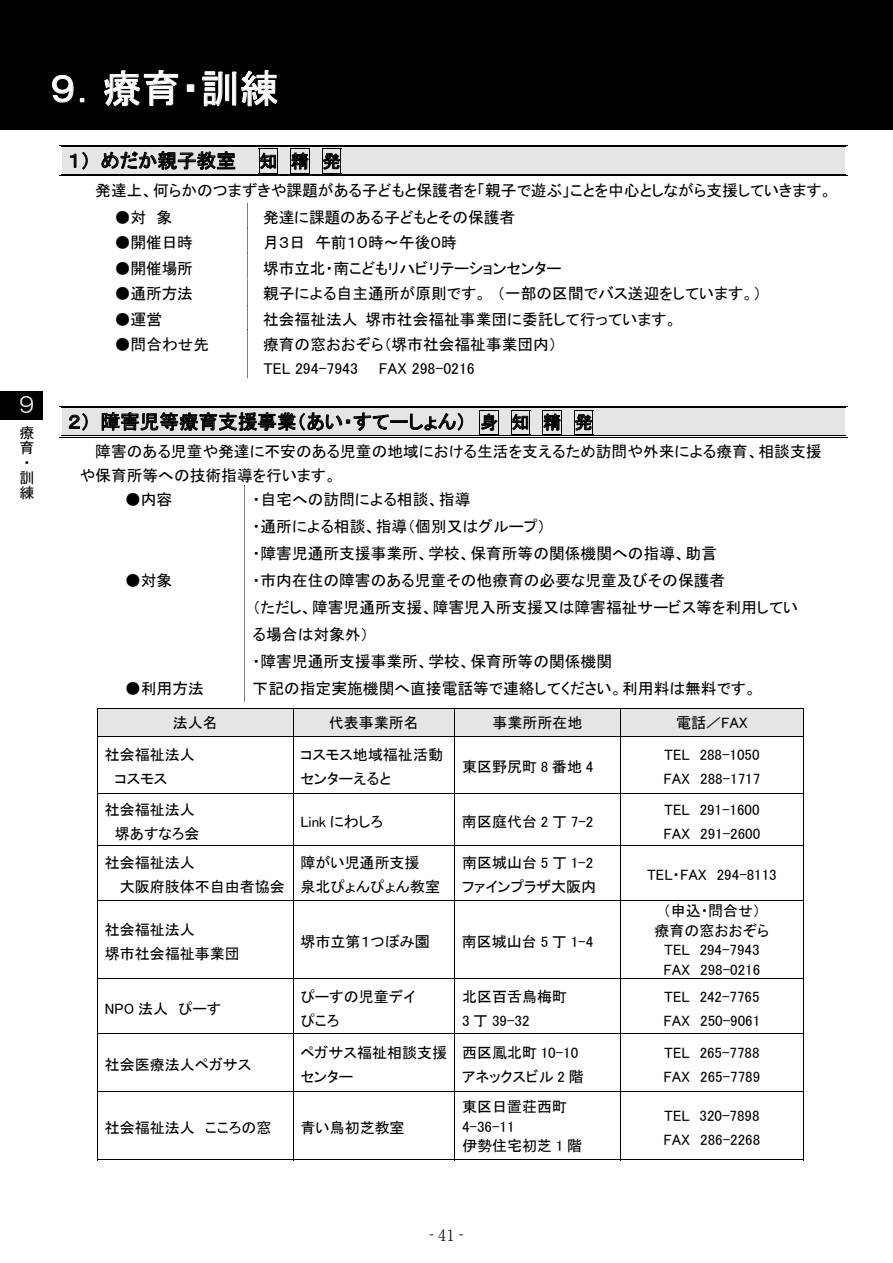
<style>
.page{position:relative;width:893px;height:1263px;background:#fff}
.page>*{position:absolute;margin:0;border:0;box-sizing:border-box;transform-origin:0 0}
.t1{font:39px "MS P Gothic";color:#fff}
.t2{font:21px "HG Maru Gothic MPRO";color:#fff;scale:.9 1}
.t3{font:19.5px "MS P Gothic";letter-spacing:.005em;color:#000}
.t4{font:16.95px "MS Mincho";color:#000;scale:.5 1}
.t5{font:15.75px/27px "MS P Gothic";color:#000}
.t6{font:15.75px "Century";color:#000}
.t7{font:15px/24px "MS P Gothic";color:#000}
.t8{font:15px/15px "MS Gothic";color:#000}
.s1{font-size:18px}
</style>
<div class="page">
<div style="left:0;top:0;width:893px;height:130px;background:#000"></div>
<div style="left:68px;top:147px;width:771px;height:27px;background:#e5e5e5"></div>
<svg style="left:259px;top:149px;width:19px;height:25px"></svg>
<svg style="left:290px;top:149px;width:20px;height:25px"></svg>
<svg style="left:322px;top:149px;width:19px;height:25px"></svg>
<hr style="left:61px;top:145px;width:784px;height:1px;background:#000">
<hr style="left:61px;top:146px;width:784px;height:1px;background:#000">
<hr style="left:61px;top:147px;width:784px;height:1px;background:#e5e5e5">
<hr style="left:61px;top:176px;width:784px;height:1px;background:#000">
<hr style="left:61px;top:174px;width:784px;height:1px;background:#000">
<svg style="left:247px;top:203px;width:1px;height:128px"></svg>
<img style="left:247px;top:331px;width:1px;height:47px">
<div style="left:68px;top:408px;width:771px;height:27px;background:#e5e5e5"></div>
<svg style="left:479px;top:410px;width:20px;height:25px"></svg>
<svg style="left:511px;top:410px;width:20px;height:25px"></svg>
<svg style="left:542px;top:410px;width:20px;height:25px"></svg>
<svg style="left:574px;top:410px;width:20px;height:25px"></svg>
<hr style="left:61px;top:406px;width:784px;height:1px;background:#000">
<hr style="left:61px;top:407px;width:784px;height:1px;background:#000">
<hr style="left:61px;top:408px;width:784px;height:1px;background:#e5e5e5">
<hr style="left:61px;top:437px;width:784px;height:1px;background:#000">
<hr style="left:61px;top:435px;width:784px;height:1px;background:#000">
<img style="left:244px;top:485px;width:1px;height:189px">
<svg style="left:244px;top:674px;width:1px;height:27px"></svg>
<div style="left:98px;top:709px;width:195px;height:27px;background:#e5e5e5"></div>
<div style="left:293px;top:709px;width:161px;height:27px;background:#e5e5e5"></div>
<div style="left:455px;top:709px;width:165px;height:27px;background:#e5e5e5"></div>
<div style="left:620px;top:709px;width:183px;height:27px;background:#e5e5e5"></div>
<hr style="left:97px;top:708px;width:524px;height:1px;background:#000">
<hr style="left:621px;top:708px;width:182px;height:1px;background:#000">
<svg style="left:97px;top:709px;width:1px;height:27px"></svg>
<svg style="left:293px;top:709px;width:1px;height:27px"></svg>
<svg style="left:454px;top:709px;width:1px;height:27px"></svg>
<svg style="left:620px;top:709px;width:1px;height:27px"></svg>
<hr style="left:97px;top:736px;width:524px;height:1px;background:#000">
<hr style="left:621px;top:736px;width:182px;height:1px;background:#000">
<svg style="left:803px;top:708px;width:1px;height:28px"></svg>
<hr style="left:97px;top:736px;width:1px;height:57px;background:#000">
<hr style="left:293px;top:736px;width:1px;height:57px;background:#000">
<hr style="left:454px;top:736px;width:1px;height:57px;background:#000">
<hr style="left:620px;top:736px;width:1px;height:57px;background:#000">
<hr style="left:803px;top:736px;width:1px;height:57px;background:#000">
<hr style="left:97px;top:793px;width:524px;height:1px;background:#000">
<hr style="left:621px;top:793px;width:182px;height:1px;background:#000">
<hr style="left:97px;top:793px;width:1px;height:52px;background:#000">
<hr style="left:293px;top:793px;width:1px;height:52px;background:#000">
<hr style="left:454px;top:793px;width:1px;height:52px;background:#000">
<hr style="left:620px;top:793px;width:1px;height:52px;background:#000">
<hr style="left:803px;top:793px;width:1px;height:52px;background:#000">
<hr style="left:97px;top:845px;width:524px;height:1px;background:#000">
<hr style="left:621px;top:845px;width:182px;height:1px;background:#000">
<hr style="left:97px;top:846px;width:1px;height:54px;background:#000">
<hr style="left:293px;top:846px;width:1px;height:54px;background:#000">
<hr style="left:454px;top:846px;width:1px;height:54px;background:#000">
<hr style="left:620px;top:846px;width:1px;height:54px;background:#000">
<hr style="left:803px;top:846px;width:1px;height:54px;background:#000">
<hr style="left:97px;top:900px;width:524px;height:1px;background:#000">
<hr style="left:621px;top:900px;width:182px;height:1px;background:#000">
<hr style="left:97px;top:900px;width:1px;height:78px;background:#000">
<hr style="left:293px;top:900px;width:1px;height:78px;background:#000">
<hr style="left:454px;top:900px;width:1px;height:78px;background:#000">
<hr style="left:620px;top:900px;width:1px;height:78px;background:#000">
<hr style="left:803px;top:900px;width:1px;height:78px;background:#000">
<hr style="left:97px;top:978px;width:524px;height:1px;background:#000">
<hr style="left:621px;top:978px;width:182px;height:1px;background:#000">
<hr style="left:97px;top:979px;width:1px;height:54px;background:#000">
<hr style="left:293px;top:979px;width:1px;height:54px;background:#000">
<hr style="left:454px;top:979px;width:1px;height:54px;background:#000">
<hr style="left:620px;top:979px;width:1px;height:54px;background:#000">
<hr style="left:803px;top:979px;width:1px;height:54px;background:#000">
<hr style="left:97px;top:1033px;width:524px;height:1px;background:#000">
<hr style="left:621px;top:1033px;width:182px;height:1px;background:#000">
<hr style="left:97px;top:1034px;width:1px;height:57px;background:#000">
<hr style="left:293px;top:1034px;width:1px;height:57px;background:#000">
<hr style="left:454px;top:1034px;width:1px;height:57px;background:#000">
<hr style="left:620px;top:1034px;width:1px;height:57px;background:#000">
<hr style="left:803px;top:1034px;width:1px;height:57px;background:#000">
<hr style="left:97px;top:1091px;width:524px;height:1px;background:#000">
<hr style="left:621px;top:1091px;width:182px;height:1px;background:#000">
<hr style="left:97px;top:1092px;width:1px;height:68px;background:#000">
<hr style="left:97px;top:1159px;width:196px;height:1px;background:#000">
<hr style="left:293px;top:1092px;width:1px;height:68px;background:#000">
<hr style="left:293px;top:1159px;width:161px;height:1px;background:#000">
<hr style="left:454px;top:1092px;width:1px;height:68px;background:#000">
<hr style="left:455px;top:1159px;width:165px;height:1px;background:#000">
<hr style="left:620px;top:1092px;width:1px;height:68px;background:#000">
<hr style="left:621px;top:1159px;width:182px;height:1px;background:#000">
<hr style="left:803px;top:1092px;width:1px;height:68px;background:#000">
<div style="left:0;top:391px;width:42px;height:28px;background:#000001"></div>
<h2 class="t2" style="left:20px;top:394px;width:17px">9</h2>
<p class="t8" style="left:19px;top:425px;width:16px">療育・訓練</p>
<h1 class="t1" style="left:50px;top:69px;width:230px">９．療育・訓練</h1>
<p class="t3" style="left:68px;top:151px;width:274px">１） めだか親子教室 <span class="s1">知 精 発</span></p>
<p class="t5" style="left:95px;top:176px;width:738px">発達上、何らかのつまずきや課題がある子どもと保護者を「親子で遊ぶ」ことを中心としながら支援していきます。</p>
<p class="t5" style="left:115px;top:203px;width:59px">●対 象</p>
<p class="t5" style="left:263px;top:203px;width:254px">発達に課題のある子どもとその保護者</p>
<p class="t5" style="left:115px;top:229px;width:80px">●開催日時</p>
<p class="t5" style="left:263px;top:229px;width:195px">月３日 午前１０時～午後０時</p>
<p class="t5" style="left:115px;top:254px;width:80px">●開催場所</p>
<p class="t5" style="left:263px;top:254px;width:300px">堺市立北・南こどもリハビリテーションセンター</p>
<p class="t5" style="left:115px;top:280px;width:80px">●通所方法</p>
<p class="t5" style="left:263px;top:280px;width:500px">親子による自主通所が原則です。 （一部の区間でバス送迎をしています。）</p>
<p class="t5" style="left:115px;top:305px;width:49px">●運営</p>
<p class="t5" style="left:263px;top:305px;width:415px">社会福祉法人 堺市社会福祉事業団に委託して行っています。</p>
<p class="t5" style="left:115px;top:331px;width:96px">●問合わせ先</p>
<p class="t5" style="left:263px;top:332px;width:295px;line-height:24px">療育の窓おおぞら（堺市社会福祉事業団内）<br>TEL 294-7943</p>
<p class="t5" style="left:379px;top:355px;width:97px">FAX 298-0216</p>
<p class="t3" style="left:68px;top:412px;width:526px">２） 障害児等療育支援事業（あい・すてーしょん） <span class="s1">身 知 精 発</span></p>
<p class="t5" style="left:80px;top:439px;width:743px;line-height:24px;text-indent:16px">障害のある児童や発達に不安のある児童の地域における生活を支えるため訪問や外来による療育、相談支援や保育所等への技術指導を行います。</p>
<p class="t5" style="left:125px;top:485px;width:49px">●内容</p>
<p class="t5" style="left:253px;top:485px;width:466px">・自宅への訪問による相談、指導<br>・通所による相談、指導（個別又はグループ）<br>・障害児通所支援事業所、学校、保育所等の関係機関への指導、助言</p>
<p class="t5" style="left:125px;top:566px;width:49px">●対象</p>
<p class="t5" style="left:253px;top:566px;width:547px">・市内在住の障害のある児童その他療育の必要な児童及びその保護者<br>（ただし、障害児通所支援、障害児入所支援又は障害福祉サービス等を利用している場合は対象外）<br>・障害児通所支援事業所、学校、保育所等の関係機関</p>
<p class="t5" style="left:125px;top:674px;width:80px">●利用方法</p>
<p class="t5" style="left:253px;top:674px;width:505px">下記の指定実施機関へ直接電話等で連絡してください。利用料は無料です。</p>
<p class="t7" style="left:173px;top:710px;width:47px">法人名</p>
<p class="t7" style="left:329px;top:710px;width:92px">代表事業所名</p>
<p class="t7" style="left:492px;top:710px;width:92px">事業所所在地</p>
<p class="t7" style="left:676px;top:710px;width:73px">電話／FAX</p>
<p class="t7" style="left:115px;top:742px;width:82px;text-indent:-10px">社会福祉法人コスモス</p>
<p class="t7" style="left:300px;top:742px;width:144px">コスモス地域福祉活動センターえると</p>
<p class="t7" style="left:462px;top:754px;width:133px">東区野尻町 8 番地 4</p>
<p class="t7" style="left:663px;top:742px;width:98px">TEL 288-1050<br>FAX 288-1717</p>
<p class="t7" style="left:115px;top:797px;width:86px;text-indent:-10px">社会福祉法人堺あすなろ会</p>
<p class="t7" style="left:300px;top:809px;width:84px">Link にわしろ</p>
<p class="t7" style="left:462px;top:809px;width:133px">南区庭代台 2 丁 7-2</p>
<p class="t7" style="left:663px;top:797px;width:98px">TEL 291-1600<br>FAX 291-2600</p>
<p class="t7" style="left:120px;top:851px;width:167px;text-indent:-15px">社会福祉法人<br>大阪府肢体不自由者協会</p>
<p class="t7" style="left:300px;top:851px;width:141px">障がい児通所支援<br>泉北ぴょんぴょん教室</p>
<p class="t7" style="left:462px;top:851px;width:136px">南区城山台 5 丁 1-2ファインプラザ大阪内</p>
<p class="t7" style="left:105px;top:917px;width:137px">社会福祉法人<br>堺市社会福祉事業団</p>
<p class="t7" style="left:300px;top:929px;width:131px">堺市立第１つぼみ園</p>
<p class="t7" style="left:462px;top:929px;width:133px">南区城山台 5 丁 1-4</p>
<p class="t7" style="left:647px;top:863px;width:131px">TEL・FAX 294-8113</p>
<p class="t7" style="left:654px;top:901px;width:116px;line-height:19.5px;text-align:center">（申込・問合せ）療育の窓おおぞら<br>TEL 294-7943<br>FAX 298-0216</p>
<p class="t7" style="left:105px;top:996px;width:118px">NPO 法人 ぴーす</p>
<p class="t7" style="left:300px;top:984px;width:117px">ぴーすの児童デイぴころ</p>
<p class="t7" style="left:462px;top:984px;width:107px">北区百舌鳥梅町<br>3 丁 39-32</p>
<p class="t7" style="left:663px;top:984px;width:98px">TEL 242-7765<br>FAX 250-9061</p>
<p class="t7" style="left:105px;top:1052px;width:148px">社会医療法人ペガサス</p>
<p class="t7" style="left:300px;top:1040px;width:148px">ペガサス福祉相談支援センター</p>
<p class="t7" style="left:462px;top:1040px;width:123px">西区鳳北町 10-10アネックスビル 2 階</p>
<p class="t7" style="left:663px;top:1040px;width:98px">TEL 265-7788<br>FAX 265-7789</p>
<p class="t7" style="left:105px;top:1115px;width:168px">社会福祉法人 こころの窓</p>
<p class="t7" style="left:300px;top:1115px;width:106px">青い鳥初芝教室</p>
<p class="t7" style="left:462px;top:1097px;width:122px;line-height:19.5px">東区日置荘西町<br>4-36-11<br>伊勢住宅初芝 1 階</p>
<p class="t7" style="left:663px;top:1103px;width:98px">TEL 320-7898<br>FAX 286-2268</p>
<p class="t6" style="left:432px;top:1222px;width:38px">- 41 -</p>
<p class="t4" style="left:429px;top:1227px;width:70px">- 41 -</p>
</div>
